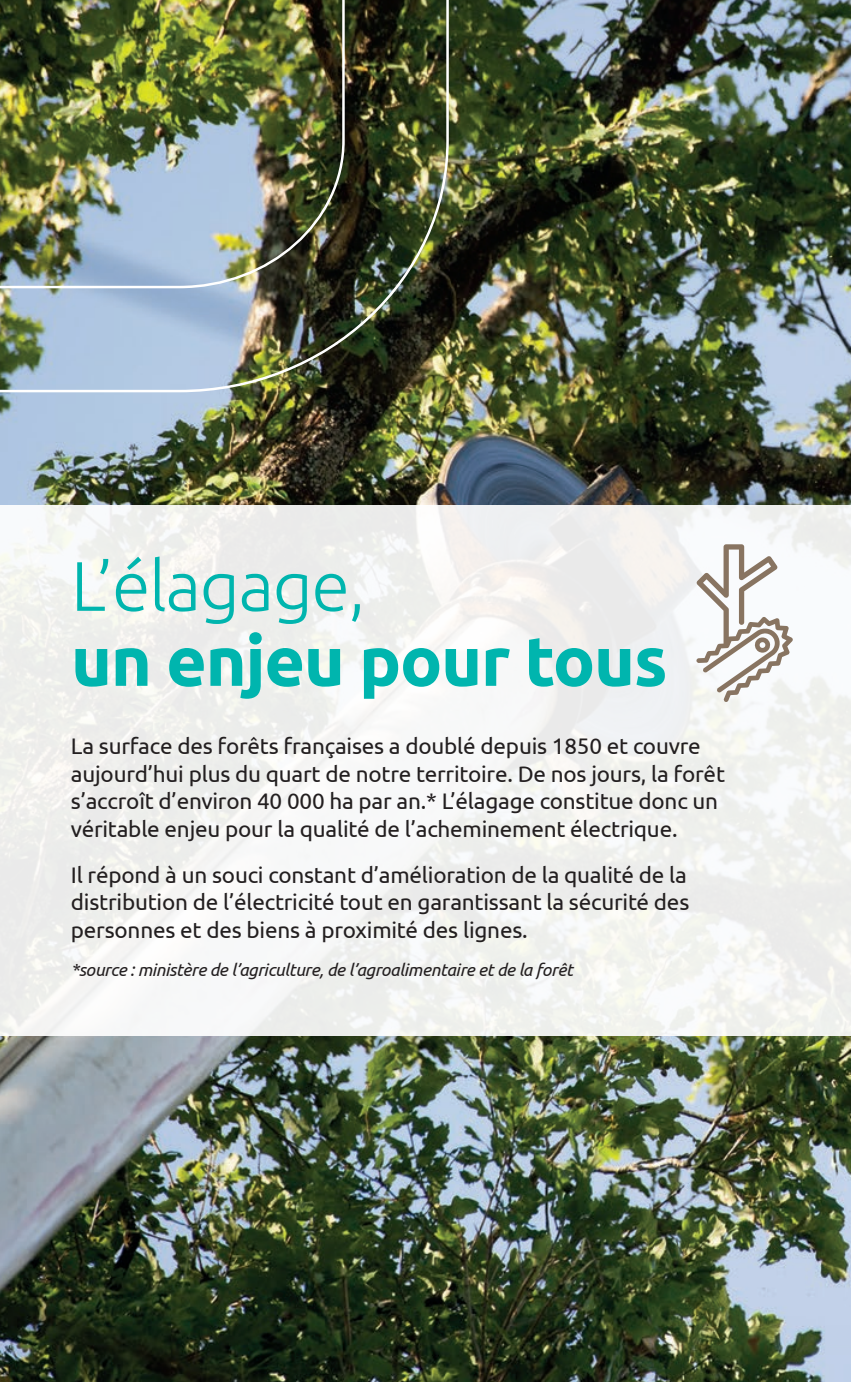
<style>
.page{position:relative;width:851px;height:1382px;background:#fff}
.page>*{position:absolute;margin:0;border:0;box-sizing:border-box;transform-origin:0 0}
.textes_1{font:700 70px "Ubuntu";letter-spacing:-.02em;color:#00b5ae}
.textes_1-2{font:300 70px "Ubuntu";letter-spacing:-.02em;color:#00b5ae}
.textes_1-3{font:22.5px/27.5px "Ubuntu";letter-spacing:-.01em;color:#231f20}
.textes_1-4{font:italic 17.5px "Ubuntu";letter-spacing:-.02em;color:#231f20}
</style>
<div class="page">
<img style="left:0;top:0;width:850px;height:1382px">
<div style="left:0;top:505px;width:850px;height:531px;background:linear-gradient(to right,#f2f2f0,#f3f3f2)"></div>
<svg style="left:696px;top:544px;width:96px;height:158px"></svg>
<img style="left:0;top:0;width:450px;height:394px">
<p class="textes_1-2" style="left:71px;top:544px;width:296px">L’élagage,</p>
<p class="textes_1" style="left:71px;top:618px;width:598px">un enjeu pour tous</p>
<p class="textes_1-3" style="left:71px;top:732px;width:655px">La surface des forêts françaises a doublé depuis 1850 et couvre aujourd’hui plus du quart de notre territoire. De nos jours, la forêt s’accroît d’environ 40 000 ha par an.* L’élagage constitue donc un véritable enjeu pour la qualité de l’acheminement électrique.</p>
<p class="textes_1-3" style="left:71px;top:860px;width:620px;text-align:justify">Il répond à un souci constant d’amélioration de la qualité de la distribution de l’électricité tout en garantissant la sécurité des personnes et des biens à proximité des lignes.</p>
<p class="textes_1-4" style="left:71px;top:959px;width:503px">*source : ministère de l’agriculture, de l’agroalimentaire et de la forêt</p>
</div>
